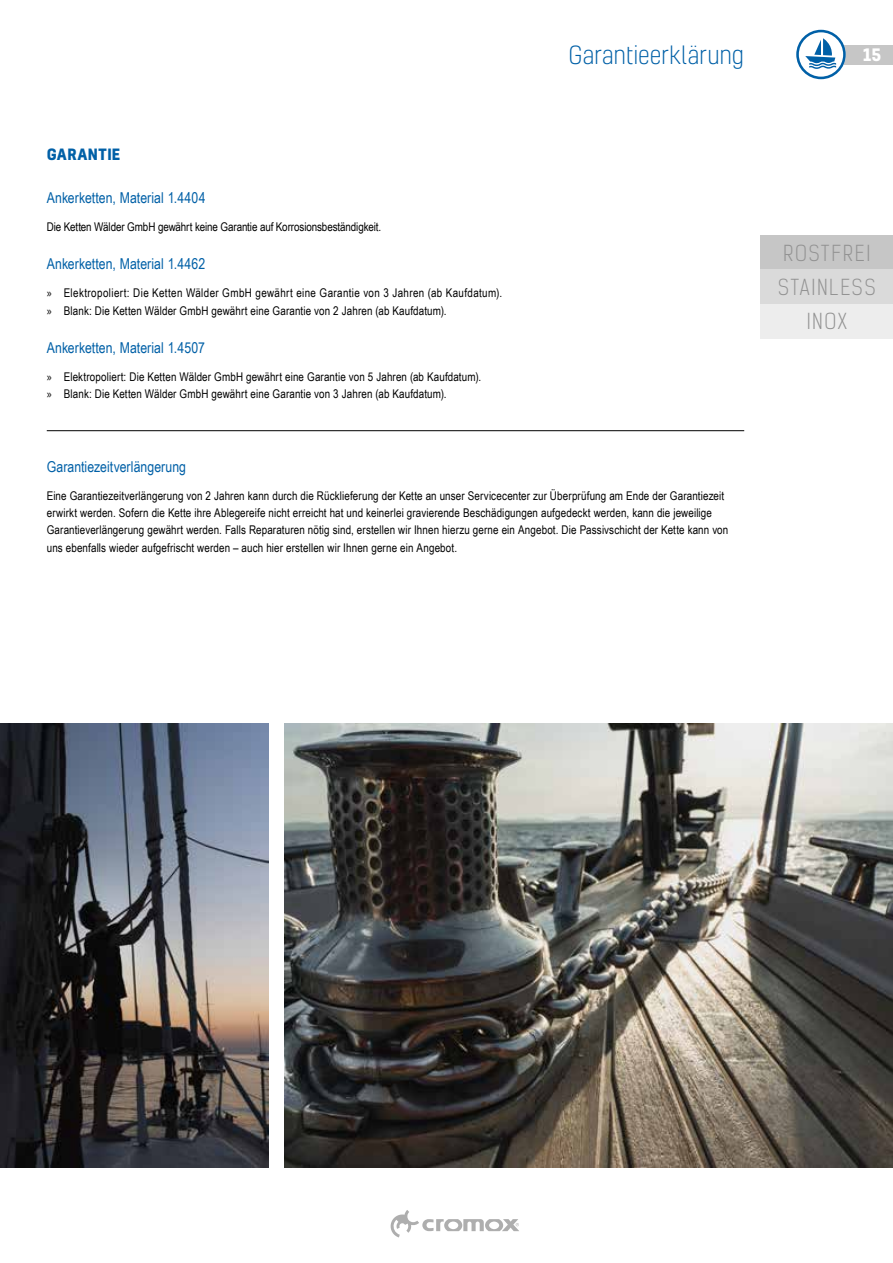
<style>
.page{position:relative;width:893px;height:1263px;background:#fff}
.page>*{position:absolute;margin:0;border:0;box-sizing:border-box;transform-origin:0 0}
.t1{font:300 24px "Kelson";letter-spacing:-.005em;color:#0060a7}
.t2{font:300 21px/34px "Kelson Sans";letter-spacing:.08em;color:#929292;text-align:center}
.t3{font:700 16.5px "Kelson";color:#fff}
.t4{font:15px "Arial Narrow";color:#0060a7}
.t5{font:700 15px "Kelson";letter-spacing:.015em;color:#0060a7}
.t6{font:12px/17.4px "Arial Narrow";letter-spacing:.01em;color:#000}
.t7{font:12px "Arial Narrow";letter-spacing:-.01em;color:#000}
.s1{font-family:"Myriad Pro"}
</style>
<div class="page">
<div style="left:761px;top:236px;width:132px;height:34px;background:#c6c6c6"></div>
<div style="left:761px;top:270px;width:132px;height:34px;background:#dadada"></div>
<div style="left:761px;top:304px;width:132px;height:34px;background:#ededed"></div>
<div style="left:814px;top:45px;width:79px;height:19px;background:#c6c6c6"></div>
<img style="left:0;top:724px;width:268px;height:443px">
<img style="left:285px;top:724px;width:608px;height:443px">
<hr style="left:47px;top:430px;width:697px;height:1px;background:#000">
<svg style="left:391px;top:1210px;width:128px;height:27px"></svg>
<svg style="left:796px;top:30px;width:50px;height:49px"></svg>
<p class="t5" style="left:47px;top:144px;width:75px">GARANTIE</p>
<p class="t4" style="left:47px;top:186px;width:160px">Ankerketten, Material 1.4404</p>
<p class="t7" style="left:47px;top:218px;width:336px">Die Ketten Wälder GmbH gewährt keine Garantie auf Korrosionsbeständigkeit.</p>
<p class="t4" style="left:47px;top:253px;width:160px">Ankerketten, Material 1.4462</p>
<p class="t6" style="left:47px;top:284px;width:457px"><span class="s1">»</span> Elektropoliert: Die Ketten Wälder GmbH gewährt eine Garantie von 3 Jahren (ab Kaufdatum). <span class="s1">»</span> Blank: Die Ketten Wälder GmbH gewährt eine Garantie von 2 Jahren (ab Kaufdatum).</p>
<p class="t4" style="left:47px;top:337px;width:160px">Ankerketten, Material 1.4507</p>
<p class="t6" style="left:47px;top:368px;width:436px"><span class="s1">»</span> Elektropoliert: Die Ketten Wälder GmbH gewährt eine Garantie von 5 Jahren (ab Kaufdatum). <span class="s1">»</span> Blank: Die Ketten Wälder GmbH gewährt eine Garantie von 3 Jahren (ab Kaufdatum).</p>
<h1 class="t1" style="left:568px;top:39px;width:177px">Garantieerklärung</h1>
<p class="t4" style="left:47px;top:455px;width:141px">Garantiezeitverlängerung</p>
<p class="t6" style="left:47px;top:486px;width:683px">Eine Garantiezeitverlängerung von 2 Jahren kann durch die Rücklieferung der Kette an unser Servicecenter zur Überprüfung am Ende der Garantiezeit erwirkt werden. Sofern die Kette ihre Ablegereife nicht erreicht hat und keinerlei gravierende Beschädigungen aufgedeckt werden, kann die jeweilige Garantieverlängerung gewährt werden. Falls Reparaturen nötig sind, erstellen wir Ihnen hierzu gerne ein Angebot. Die Passivschicht der Kette kann von uns ebenfalls wieder aufgefrischt werden – auch hier erstellen wir Ihnen gerne ein Angebot.</p>
<h3 class="t3" style="left:863px;top:43px;width:19px">15</h3>
<h2 class="t2" style="left:778px;top:236px;width:99px">ROSTFREI<br>STAINLESS<br>INOX</h2>
</div>
